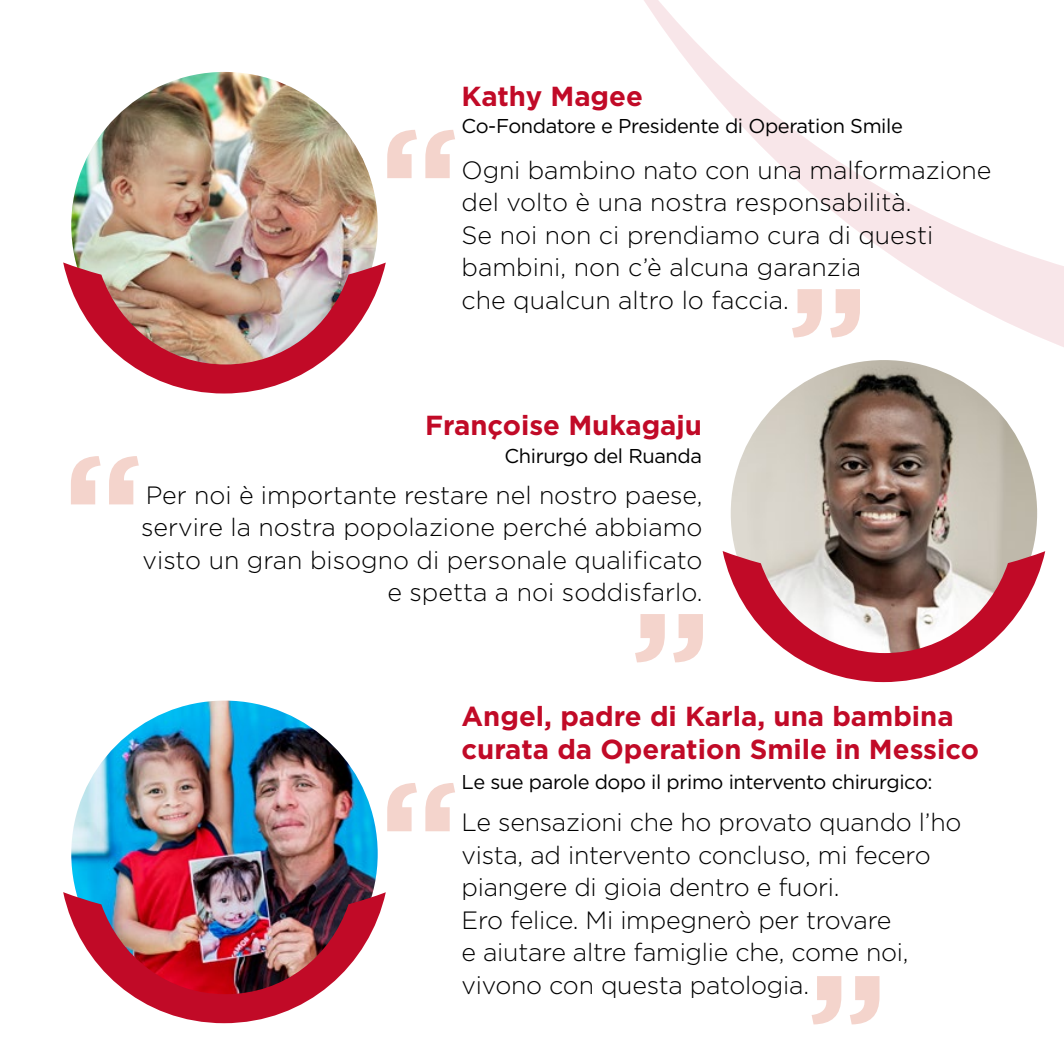
<style>
.page{position:relative;width:1064px;height:1064px;background:#fff}
.page>*{position:absolute;margin:0;border:0;box-sizing:border-box;transform-origin:0 0}
.t1{font:700 150px "Gotham";color:#f4d4cc}
.t2{font:700 27.5px/32.5px "Gotham";color:#c10a27}
.t3{font:300 25px/32.5px "Gotham";letter-spacing:-.005em;color:#000}
.t4{font:20px "Gotham";letter-spacing:-.02em;color:#000}
</style>
<div class="page">
<svg style="left:644px;top:0;width:419px;height:407px"></svg>
<img style="left:71px;top:72px;width:306px;height:306px;border-radius:153px">
<img style="left:730px;top:360px;width:306px;height:306px;border-radius:153px">
<img style="left:71px;top:700px;width:306px;height:306px;border-radius:153px">
<img style="left:63px;top:262px;width:322px;height:131px">
<svg style="left:722px;top:551px;width:322px;height:130px"></svg>
<img style="left:63px;top:891px;width:322px;height:131px">
<p class="t2" style="left:461px;top:81px;width:183px">Kathy Magee</p>
<p class="t4" style="left:461px;top:116px;width:442px">Co-Fondatore e Presidente di Operation Smile</p>
<h1 class="t1" style="left:378px;top:115px;width:82px">“</h1>
<p class="t3" style="left:461px;top:155px;width:531px">Ogni bambino nato con una malformazione del volto è una nostra responsabilità.<br>Se noi non ci prendiamo cura di questi bambini, non c’è alcuna garanzia<br>che qualcun altro lo faccia.</p>
<h1 class="t1" style="left:868px;top:351px;width:82px;rotate:-180deg">“</h1>
<p class="t2" style="left:425px;top:410px;width:278px">Françoise Mukagaju</p>
<p class="t4" style="left:504px;top:445px;width:199px">Chirurgo del Ruanda</p>
<h1 class="t1" style="left:62px;top:441px;width:82px">“</h1>
<p class="t3" style="left:141px;top:479px;width:563px;text-align:right">Per noi è importante restare nel nostro paese, servire la nostra popolazione perché abbiamo visto un gran bisogno di personale qualificato e spetta a noi soddisfarlo.</p>
<h1 class="t1" style="left:711px;top:676px;width:82px;rotate:-180deg">“</h1>
<p class="t2" style="left:461px;top:701px;width:518px">Angel, padre di Karla, una bambina curata da Operation Smile in Messico</p>
<p class="t4" style="left:461px;top:771px;width:472px">Le sue parole dopo il primo intervento chirurgico:</p>
<h1 class="t1" style="left:378px;top:768px;width:82px">“</h1>
<p class="t3" style="left:461px;top:807px;width:501px">Le sensazioni che ho provato quando l’ho vista, ad intervento concluso, mi fecero piangere di gioia dentro e fuori.<br>Ero felice. Mi impegnerò per trovare<br>e aiutare altre famiglie che, come noi, vivono con questa patologia.</p>
<h1 class="t1" style="left:887px;top:1038px;width:82px;rotate:-180deg">“</h1>
</div>
